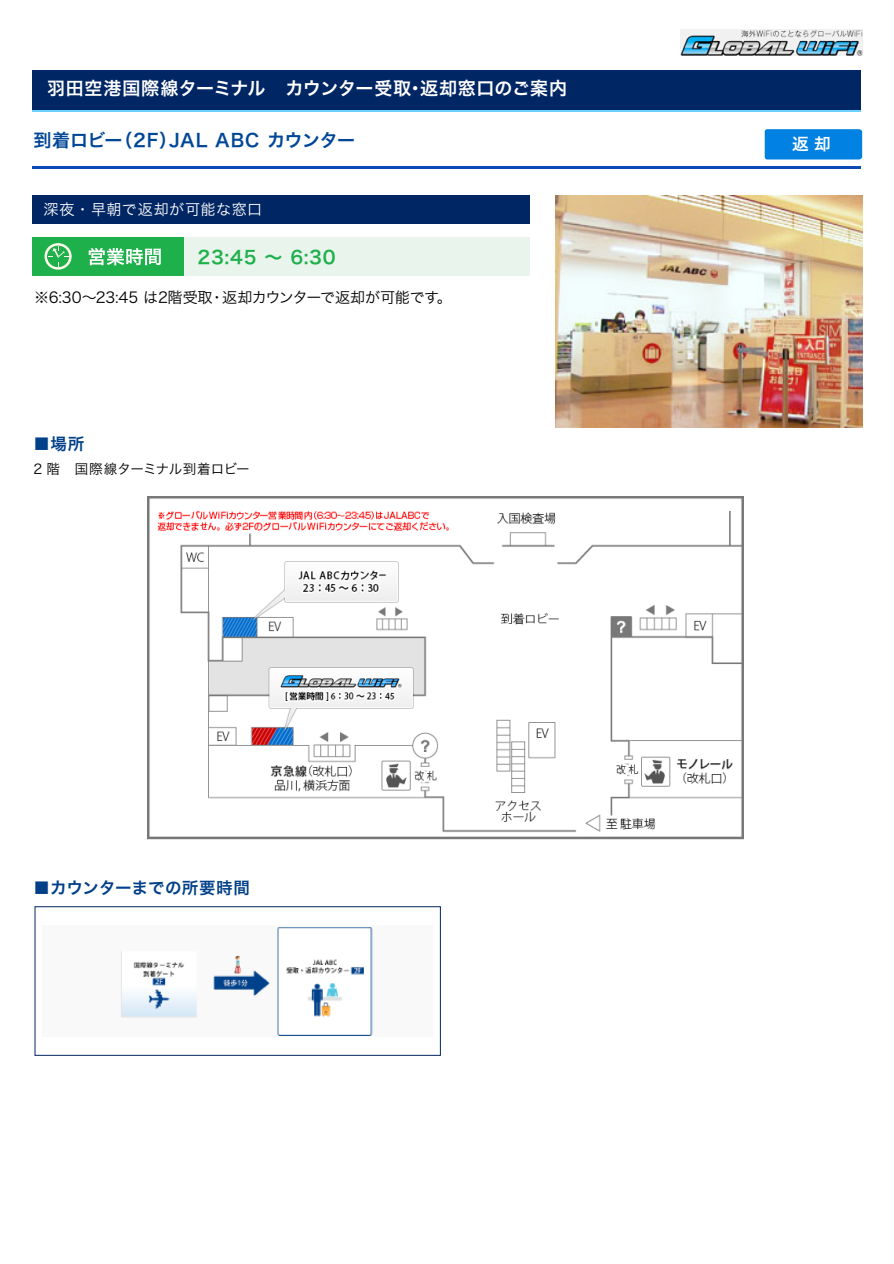
<style>
.page{position:relative;width:894px;height:1264px;background:#fff}
.page>*{position:absolute;margin:0;border:0;box-sizing:border-box;transform-origin:0 0}
.t1{font:18px "Hira Kaku Pro W6";letter-spacing:.02em;color:#fff}
.t2{font:18px "Hira Kaku Pro W6";letter-spacing:.005em;color:#004697}
.t3{font:18px "Hira Kaku Pro W6";color:#1eb04a}
.t4{font:16.5px "Hira Kaku Pro W6";letter-spacing:.005em;color:#004089}
.t5{font:16.5px "Hira Kaku Pro W6";color:#fff}
.t6{font:15px "Hira Kaku Pro W3";letter-spacing:-.015em;color:#000}
.t7{font:15px "Hira Kaku Pro W3";letter-spacing:.04em;color:#fff}
.t8{font:13.5px "Hira Kaku Pro W3";letter-spacing:-.015em;color:#000}
.s1{font-family:"Hira Kaku Pro W3"}
</style>
<div class="page">
<div style="left:764px;top:129px;width:97px;height:30px;background:#0181e2"></div>
<hr style="left:32px;top:166px;width:828px;height:2px;background:#0c4ab7">
<hr style="left:32px;top:109px;width:828px;height:3px;background:#6ad2fd">
<div style="left:32px;top:70px;width:828px;height:39px;background:#002664"></div>
<img style="left:680px;top:29px;width:181px;height:27px">
<div style="left:35px;top:906px;width:405px;height:149px;border:1px solid #002664"></div>
<div style="left:32px;top:237px;width:153px;height:38px;background:#1eb04a"></div>
<svg style="left:44px;top:243px;width:28px;height:26px"></svg>
<div style="left:185px;top:237px;width:345px;height:38px;background:#e9f4ed"></div>
<svg style="left:89px;top:248px;width:72px;height:17px"></svg>
<div style="left:32px;top:195px;width:498px;height:29px;background:#002664"></div>
<img style="left:148px;top:496px;width:595px;height:343px">
<img style="left:555px;top:195px;width:306px;height:232px">
<img style="left:121px;top:927px;width:252px;height:109px">
<p class="t1" style="left:47px;top:72px;width:521px">羽田空港国際線ターミナル　カウンター受取･返却窓口のご案内</p>
<p class="t2" style="left:33px;top:124px;width:323px">到着ロビー（2F）JAL ABC カウンター</p>
<p class="t7" style="left:43px;top:196px;width:220px">深夜・早朝で返却が可能な窓口</p>
<p class="t3" style="left:197px;top:241px;width:139px">23:45 ～ 6:30</p>
<p class="t6" style="left:34px;top:284px;width:419px">※6:30～23:45 は2階受取・返却カウンターで返却が可能です。</p>
<p class="t4" style="left:34px;top:429px;width:52px">■場所</p>
<p class="t8" style="left:34px;top:457px;width:217px">2 階　国際線ターミナル到着ロビー</p>
<p class="t4" style="left:34px;top:872px;width:218px"><span class="s1">■</span>カウンターまでの所要時間</p>
<p class="t5" style="left:791px;top:129px;width:40px">返 却</p>
</div>
